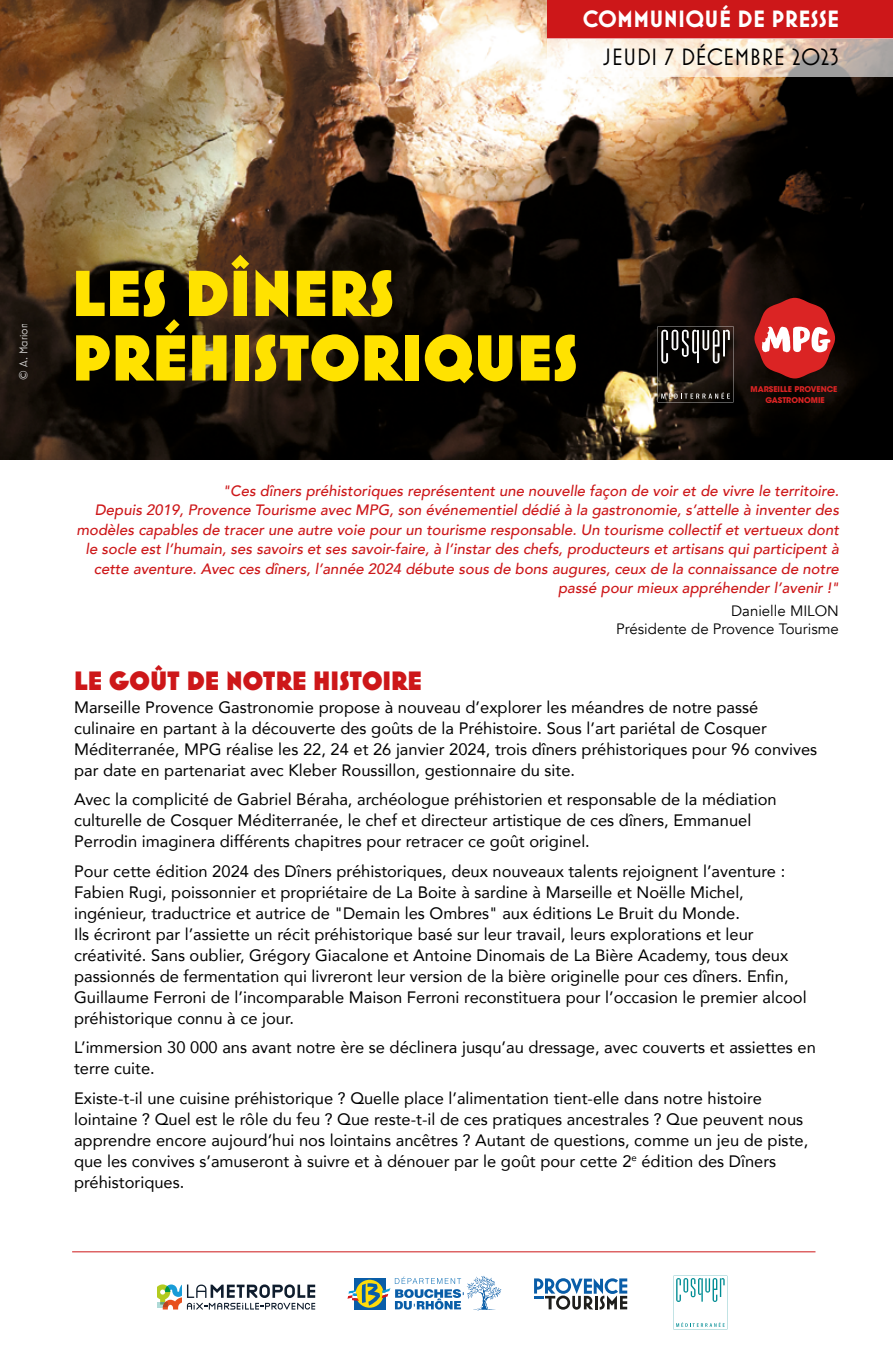
<style>
.page{position:relative;width:893px;height:1353px;background:#fff}
.page>*{position:absolute;margin:0;border:0;box-sizing:border-box;transform-origin:0 0}
.t1{font:800 66px "Mostra Nuova";letter-spacing:.01em;color:#ffe200}
.t2{font:800 27px "Mostra Nuova";color:#cd1719}
.t3{font:700 24px "Mostra Nuova";letter-spacing:.01em;color:#fff}
.t4{font:24px "Mostra Nuova";letter-spacing:.01em;color:#000}
.t5{font:16.5px/21px "Avenir";color:#000}
.t6{font:italic 500 15px/19.5px "Avenir";color:#cd1719;text-align:right}
.t7{font:15px/18px "Avenir";color:#000;text-align:right}
.t8{font:12px "Mostra Nuova";color:#fff}
.t9{font:700 7.95px/10.5px "ITC Avant Garde Std";color:#db2424;text-align:center}
</style>
<div class="page">
<img style="left:0;top:0;width:893px;height:459px">
<hr style="left:72px;top:1251px;width:743px;height:1px;background:#cd1719">
<svg style="left:347px;top:1275px;width:154px;height:35px"></svg>
<svg style="left:534px;top:1278px;width:93px;height:31px"></svg>
<svg style="left:158px;top:1284px;width:157px;height:25px"></svg>
<svg style="left:673px;top:1275px;width:54px;height:54px"></svg>
<div style="left:547px;top:0;width:346px;height:38px;background:#cd1719"></div>
<svg style="left:547px;top:38px;width:346px;height:39px"></svg>
<svg style="left:754px;top:298px;width:81px;height:80px;background:#ad403f"></svg>
<svg style="left:658px;top:326px;width:75px;height:76px;background:#332f2b"></svg>
<h3 class="t3" style="left:583px;top:5px;width:258px">COMMUNIQUÉ DE PRESSE</h3>
<h3 class="t4" style="left:603px;top:43px;width:237px">JEUDI 7 DÉCEMBRE 2023</h3>
<h1 class="t1" style="left:72px;top:255px;width:324px">LES DÎNERS</h1>
<p class="t8" style="left:16px;top:379px;width:58px;rotate:-90deg">© A. Marion</p>
<h1 class="t1" style="left:72px;top:319px;width:507px">PRÉHISTORIQUES</h1>
<p class="t9" style="left:750px;top:384px;width:88px">MARSEILLE PROVENCE<br>GASTRONOMIE</p>
<p class="t6" style="left:76px;top:481px;width:764px">"Ces dîners préhistoriques représentent une nouvelle façon de voir et de vivre le territoire.<br>Depuis 2019, Provence Tourisme avec MPG, son événementiel dédié à la gastronomie, s’attelle à inventer des modèles capables de tracer une autre voie pour un tourisme responsable. Un tourisme collectif et vertueux dont le socle est l’humain, ses savoirs et ses savoir-faire, à l’instar des chefs, producteurs et artisans qui participent à cette aventure. Avec ces dîners, l’année 2024 débute sous de bons augures, ceux de la connaissance de notre passé pour mieux appréhender l’avenir !"</p>
<p class="t7" style="left:616px;top:601px;width:224px">Danielle MILON<br>Présidente de Provence Tourisme</p>
<h2 class="t2" style="left:74px;top:665px;width:349px">LE GOÛT DE NOTRE HISTOIRE</h2>
<p class="t5" style="left:74px;top:695px;width:745px">Marseille Provence Gastronomie propose à nouveau d’explorer les méandres de notre passé culinaire en partant à la découverte des goûts de la Préhistoire. Sous l’art pariétal de Cosquer Méditerranée, MPG réalise les 22, 24 et 26 janvier 2024, trois dîners préhistoriques pour 96 convives par date en partenariat avec Kleber Roussillon, gestionnaire du site.</p>
<p class="t5" style="left:74px;top:788px;width:704px">Avec la complicité de Gabriel Béraha, archéologue préhistorien et responsable de la médiation culturelle de Cosquer Méditerranée, le chef et directeur artistique de ces dîners, Emmanuel<br>Perrodin imaginera différents chapitres pour retracer ce goût originel.</p>
<p class="t5" style="left:74px;top:860px;width:734px">Pour cette édition 2024 des Dîners préhistoriques, deux nouveaux talents rejoignent l’aventure :<br>Fabien Rugi, poissonnier et propriétaire de La Boite à sardine à Marseille et Noëlle Michel, ingénieur, traductrice et autrice de "Demain les Ombres" aux éditions Le Bruit du Monde.<br>Ils écriront par l’assiette un récit préhistorique basé sur leur travail, leurs explorations et leur créativité. Sans oublier, Grégory Giacalone et Antoine Dinomais de La Bière Academy, tous deux passionnés de fermentation qui livreront leur version de la bière originelle pour ces dîners. Enfin, Guillaume Ferroni de l’incomparable Maison Ferroni reconstituera pour l’occasion le premier alcool préhistorique connu à ce jour.</p>
<p class="t5" style="left:74px;top:1036px;width:743px">L’immersion 30 000 ans avant notre ère se déclinera jusqu’au dressage, avec couverts et assiettes en terre cuite.</p>
<p class="t5" style="left:74px;top:1087px;width:736px">Existe-t-il une cuisine préhistorique ? Quelle place l’alimentation tient-elle dans notre histoire lointaine ? Quel est le rôle du feu ? Que reste-t-il de ces pratiques ancestrales ? Que peuvent nous apprendre encore aujourd’hui nos lointains ancêtres ? Autant de questions, comme un jeu de piste, que les convives s’amuseront à suivre et à dénouer par le goût pour cette 2<sup>e</sup> édition des Dîners préhistoriques.</p>
</div>
